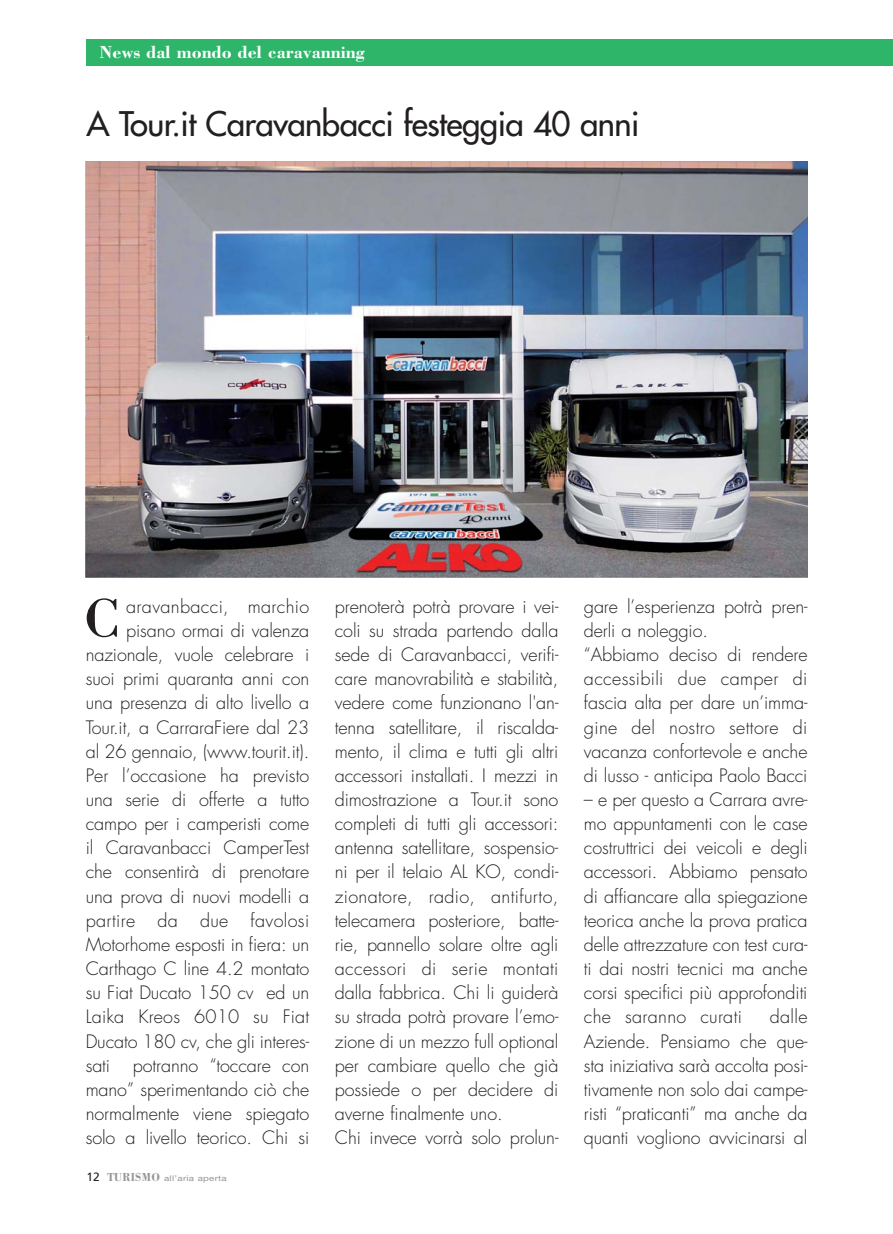
<style>
.page{position:relative;width:893px;height:1234px;background:#fff}
.page>*{position:absolute;margin:0;border:0;box-sizing:border-box;transform-origin:0 0}
.t1{font:55.65px "Bodoni";color:#231f20}
.t2{font:33px "Futura";letter-spacing:-.02em;color:#231f20}
.t3{font:300 18px/24.2px "Futura";letter-spacing:-.005em;color:#231f20;text-align:justify}
.t4{font:300 18px "Futura";letter-spacing:.02em;color:#231f20}
.t5{font:700 18px "Bodoni";color:#fff}
.t6{font:7.8px "Helvetica Neue";letter-spacing:.03em;color:#939598;scale:1.25 1}
.s1{font-family:"Frutiger";font-size:12px;color:#231f20}
.s2{font-family:"Bodoni";font-weight:700;font-size:12px}
</style>
<div class="page">
<div style="left:86px;top:40px;width:807px;height:26px;background:#2fb56a"></div>
<img style="left:85px;top:161px;width:723px;height:416px">
<p class="t5" style="left:100px;top:45px;width:267px">News dal mondo del caravanning</p>
<h2 class="t2" style="left:87px;top:106px;width:554px">A Tour.it Caravanbacci festeggia 40 anni</h2>
<h1 class="t1" style="left:84px;top:595px;width:39px">C</h1>
<p class="t4" style="left:126px;top:597px;width:185px">aravanbacci, marchio</p>
<p class="t3" style="left:126px;top:619px;width:185px">pisano ormai di valenza</p>
<p class="t3" style="left:86px;top:643px;width:225px">nazionale, vuole celebrare i</p>
<p class="t3" style="left:86px;top:668px;width:225px">suoi primi quaranta anni con</p>
<p class="t3" style="left:86px;top:692px;width:225px">una presenza di alto livello a</p>
<p class="t3" style="left:86px;top:716px;width:225px">Tour.it, a CarraraFiere dal 23</p>
<p class="t3" style="left:86px;top:740px;width:225px">al 26 gennaio, (www.tourit.it).</p>
<p class="t3" style="left:86px;top:764px;width:225px">Per l’occasione ha previsto</p>
<p class="t3" style="left:86px;top:788px;width:225px">una serie di offerte a tutto</p>
<p class="t3" style="left:86px;top:812px;width:225px">campo per i camperisti come</p>
<p class="t3" style="left:86px;top:837px;width:225px">il Caravanbacci CamperTest</p>
<p class="t3" style="left:86px;top:861px;width:225px">che consentirà di prenotare</p>
<p class="t3" style="left:86px;top:885px;width:225px">una prova di nuovi modelli a</p>
<p class="t4" style="left:86px;top:911px;width:225px">partire da due favolosi</p>
<p class="t3" style="left:86px;top:933px;width:225px">Motorhome esposti in fiera: un</p>
<p class="t3" style="left:86px;top:957px;width:225px">Carthago C line 4.2 montato</p>
<p class="t3" style="left:86px;top:981px;width:225px">su Fiat Ducato 150 cv ed un</p>
<p class="t3" style="left:86px;top:1006px;width:225px">Laika Kreos 6010 su Fiat</p>
<p class="t3" style="left:86px;top:1030px;width:225px">Ducato 180 cv, che gli interes-</p>
<p class="t3" style="left:86px;top:1054px;width:26px">sati</p>
<p class="t3" style="left:86px;top:1054px;width:225px;text-indent:47px">potranno “toccare con mano” sperimentando ciò che normalmente viene spiegato solo a livello teorico. Chi si</p>
<p class="t6" style="left:86px;top:1174px;width:114px"><span class="s1">12</span> <span class="s2">TURISMO</span> all’aria aperta</p>
<p class="t3" style="left:335px;top:595px;width:225px;text-align:left">prenoterà potrà provare i vei&shy;coli su strada partendo dalla sede di Caravanbacci, verifi&shy;care manovrabilità e stabilità, vedere come funzionano l'an&shy;tenna satellitare, il riscalda&shy;mento, il clima e tutti gli altri accessori installati. I mezzi in dimostrazione a Tour.it sono completi di tutti gli accessori: antenna satellitare, sospensio&shy;ni per il telaio AL KO, condi&shy;zionatore, radio, antifurto, telecamera posteriore, batte&shy;rie, pannello solare oltre agli accessori di serie montati dalla fabbrica. Chi li guiderà su strada potrà provare l’emo&shy;zione di un mezzo full optional per cambiare quello che già possiede o per decidere di averne finalmente uno.<br>Chi invece vorrà solo prolun-</p>
<p class="t3" style="left:584px;top:595px;width:225px;text-align:left">gare l’esperienza potrà pren&shy;derli a noleggio.<br>“Abbiamo deciso di rendere accessibili due camper di fascia alta per dare un’imma&shy;gine del nostro settore di vacanza confortevole e anche di lusso - anticipa Paolo Bacci</p>
<p class="t3" style="left:584px;top:788px;width:225px">– e per questo a Carrara avre&shy;mo appuntamenti con le case costruttrici dei veicoli e degli accessori. Abbiamo pensato di affiancare alla spiegazione teorica anche la prova pratica delle attrezzature con test cura&shy;ti dai nostri tecnici ma anche corsi specifici più approfonditi che saranno curati</p>
<p class="t3" style="left:584px;top:1006px;width:225px;text-indent:186px">dalle Aziende. Pensiamo che que&shy;sta iniziativa sarà accolta posi&shy;tivamente non solo dai campe&shy;risti “praticanti” ma anche da quanti vogliono avvicinarsi al</p>
</div>
